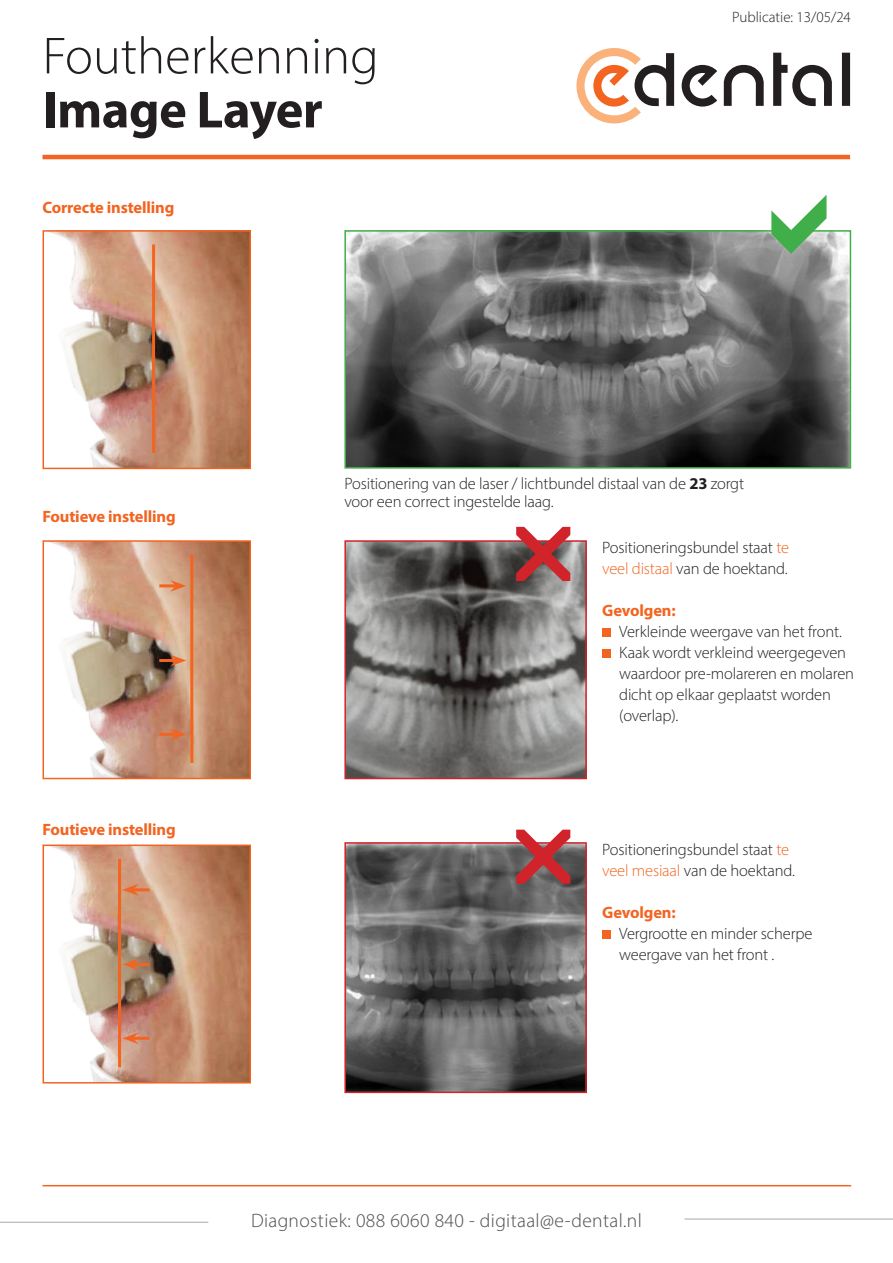
<style>
.page{position:relative;width:893px;height:1263px;background:#fff}
.page>*{position:absolute;margin:0;border:0;box-sizing:border-box;transform-origin:0 0}
.t1{font:300 52.5px "Myriad Pro";color:#231f20}
.t2{font:700 52.5px "Myriad Pro";letter-spacing:-.01em;color:#231f20}
.t3{font:300 19.5px "Myriad Pro";letter-spacing:.02em;color:#4b4c4d}
.t4{font:300 16.5px/21px "Myriad Pro";letter-spacing:-.01em;color:#231f20}
.t5{font:700 16.5px "Myriad Pro";letter-spacing:-.01em;color:#f36421}
.t6{font:300 15px "Myriad Pro";color:#231f20}
.s1{font-weight:700}
.s2{color:#f36421}
</style>
<div class="page">
<hr style="left:43px;top:1185px;width:808px;height:1px;background:#f36421">
<hr style="left:43px;top:155px;width:807px;height:4px;background:#f36421">
<svg style="left:724px;top:65px;width:40px;height:41px"></svg>
<svg style="left:773px;top:53px;width:59px;height:53px"></svg>
<svg style="left:842px;top:53px;width:8px;height:53px"></svg>
<svg style="left:682px;top:65px;width:35px;height:42px"></svg>
<svg style="left:576px;top:48px;width:98px;height:75px"></svg>
<hr style="left:0;top:1222px;width:208px;height:1px;background:#a8a9ad">
<hr style="left:685px;top:1219px;width:208px;height:1px;background:#a8a9ad">
<img style="left:347px;top:233px;width:501px;height:233px">
<div style="left:344px;top:230px;width:507px;height:239px;border:2px solid #40ae49"></div>
<img style="left:347px;top:543px;width:237px;height:233px">
<div style="left:344px;top:540px;width:243px;height:239px;border:2px solid #d1232a"></div>
<img style="left:347px;top:845px;width:237px;height:245px">
<div style="left:344px;top:842px;width:243px;height:251px;border:2px solid #d1232a"></div>
<div style="left:602px;top:628px;width:9px;height:9px;background:#f36421"></div>
<div style="left:602px;top:649px;width:9px;height:9px;background:#f36421"></div>
<div style="left:602px;top:930px;width:9px;height:8px;background:#f36421"></div>
<img style="left:52px;top:233px;width:196px;height:233px">
<div style="left:43px;top:230px;width:208px;height:239px;border:2px solid #f36421"></div>
<img style="left:52px;top:543px;width:196px;height:233px">
<div style="left:43px;top:540px;width:208px;height:239px;border:2px solid #f36421"></div>
<img style="left:52px;top:847px;width:196px;height:233px">
<div style="left:43px;top:844px;width:208px;height:239px;border:2px solid #f36421"></div>
<hr style="left:152px;top:244px;width:3px;height:209px;background:#f36421">
<hr style="left:190px;top:555px;width:3px;height:208px;background:#f36421">
<hr style="left:118px;top:859px;width:3px;height:208px;background:#f36421">
<hr style="left:159px;top:584px;width:17px;height:3px;background:#f36421">
<svg style="left:170px;top:580px;width:16px;height:12px"></svg>
<hr style="left:133px;top:888px;width:17px;height:3px;background:#f36421">
<svg style="left:123px;top:884px;width:16px;height:12px"></svg>
<hr style="left:159px;top:659px;width:17px;height:3px;background:#f36421">
<svg style="left:170px;top:655px;width:16px;height:11px"></svg>
<hr style="left:133px;top:963px;width:17px;height:3px;background:#f36421">
<svg style="left:123px;top:958px;width:16px;height:12px"></svg>
<hr style="left:159px;top:733px;width:17px;height:3px;background:#f36421">
<svg style="left:170px;top:728px;width:16px;height:12px"></svg>
<hr style="left:133px;top:1037px;width:17px;height:3px;background:#f36421">
<svg style="left:123px;top:1032px;width:16px;height:12px"></svg>
<svg style="left:771px;top:230px;width:56px;height:24px"></svg>
<svg style="left:516px;top:540px;width:54px;height:41px"></svg>
<svg style="left:516px;top:842px;width:54px;height:42px"></svg>
<h1 class="t1" style="left:43px;top:36px;width:338px">Foutherkenning</h1>
<h1 class="t2" style="left:43px;top:90px;width:282px">Image Layer</h1>
<p class="t5" style="left:43px;top:201px;width:133px">Correcte instelling</p>
<p class="t6" style="left:732px;top:11px;width:120px">Publicatie: 13/05/24</p>
<p class="t5" style="left:43px;top:510px;width:135px">Foutieve instelling</p>
<p class="t5" style="left:43px;top:823px;width:135px">Foutieve instelling</p>
<p class="t4" style="left:344px;top:475px;width:401px;line-height:18px">Positionering van de laser / lichtbundel distaal van de <span class="s1">23</span> zorgt voor een correct ingestelde laag.</p>
<p class="t4" style="left:602px;top:538px;width:188px">Positioneringsbundel staat <span class="s2">te veel distaal</span> van de hoektand.</p>
<p class="t5" style="left:602px;top:604px;width:75px">Gevolgen:</p>
<p class="t4" style="left:619px;top:622px;width:236px">Verkleinde weergave van het front.<br>Kaak wordt verkleind weergegeven waardoor pre-molareren en molaren dicht op elkaar geplaatst worden (overlap).</p>
<p class="t4" style="left:602px;top:840px;width:194px">Positioneringsbundel staat <span class="s2">te veel mesiaal</span> van de hoektand.</p>
<p class="t5" style="left:602px;top:906px;width:75px">Gevolgen:</p>
<p class="t4" style="left:619px;top:924px;width:195px">Vergrootte en minder scherpe weergave van het front .</p>
<p class="t3" style="left:251px;top:1212px;width:392px">Diagnostiek: 088 6060 840 - digitaal@e-dental.nl</p>
</div>
